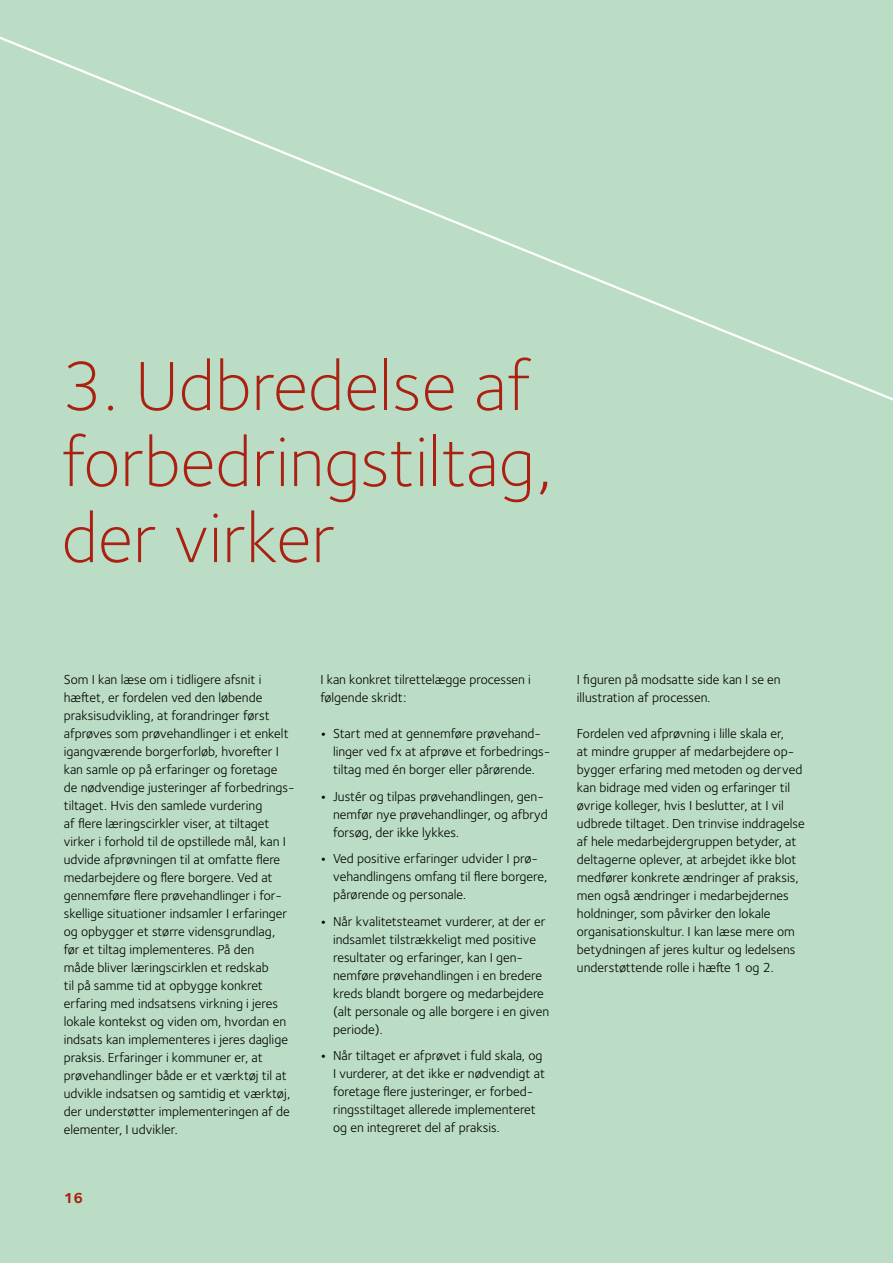
<style>
.page{position:relative;width:893px;height:1263px;background:#bbddc5}
.page>*{position:absolute;margin:0;border:0;box-sizing:border-box;transform-origin:0 0}
.Overskrift{font:300 72px/76.1px "Foundry Sterling";color:#aa2112}
.t1{font:700 15px "Foundry Sterling";color:#aa2112}
.Brødtekst{font:13.5px/18px "Foundry Sterling";color:#000}
.Punktopstilling{font:13.5px/18px "Foundry Sterling";color:#000}
.s1{font-weight:700}
</style>
<div class="page">
<svg style="left:0;top:36px;width:893px;height:365px"></svg>
<h1 class="Overskrift" style="left:62px;top:348px;width:492px">3. Udbredelse af forbedringstiltag, der virker</h1>
<p class="Brødtekst" style="left:64px;top:671px;width:233px">Som I kan læse om i tidligere afsnit i hæftet, er fordelen ved den løbende praksisudvikling, at forandringer først afprøves som prøvehandlinger i et enkelt igangværende borgerforløb, hvorefter I kan samle op på erfaringer og foretage<br>de nødvendige justeringer af forbedrings&shy;tiltaget. Hvis den samlede vurdering<br>af flere læringscirkler viser, at tiltaget virker i forhold til de opstillede mål, kan I udvide afprøvningen til at omfatte flere medarbejdere og flere borgere. Ved at gennemføre flere prøvehandlinger i for&shy;skellige situationer indsamler I erfaringer og opbygger et større vidensgrundlag,<br>før et tiltag implementeres. På den<br>måde bliver læringscirklen et redskab<br>til på samme tid at opbygge konkret erfaring med indsatsens virkning i jeres lokale kontekst og viden om, hvordan en indsats kan implementeres i jeres daglige praksis. Erfaringer i kommuner er, at prøvehandlinger både er et værktøj til at udvikle indsatsen og samtidig et værktøj, der understøtter implementeringen af de elementer, I udvikler.</p>
<p class="Brødtekst" style="left:320px;top:671px;width:212px">I kan konkret tilrettelægge processen i følgende skridt:</p>
<p class="Punktopstilling" style="left:333px;top:725px;width:219px;text-indent:-13px"><span class="s1">•</span> Start med at gennemføre prøvehand&shy;linger ved fx at afprøve et forbedrings&shy;tiltag med én borger eller pårørende.</p>
<p class="Punktopstilling" style="left:333px;top:787px;width:216px;text-indent:-13px"><span class="s1">•</span> Justér og tilpas prøvehandlingen, gen&shy;nemfør nye prøvehandlinger, og afbryd forsøg, der ikke lykkes.</p>
<p class="Punktopstilling" style="left:333px;top:850px;width:216px;text-indent:-13px"><span class="s1">•</span> Ved positive erfaringer udvider I prø&shy;vehandlingens omfang til flere borgere, pårørende og personale.</p>
<p class="Punktopstilling" style="left:333px;top:912px;width:218px;text-indent:-13px"><span class="s1">•</span> Når kvalitetsteamet vurderer, at der er indsamlet tilstrækkeligt med positive resultater og erfaringer, kan I gen&shy;nemføre prøvehandlingen i en bredere kreds blandt borgere og medarbejdere (alt personale og alle borgere i en given periode).</p>
<p class="Punktopstilling" style="left:333px;top:1047px;width:213px;text-indent:-13px"><span class="s1">•</span> Når tiltaget er afprøvet i fuld skala, og I vurderer, at det ikke er nødvendigt at foretage flere justeringer, er forbed&shy;ringsstiltaget allerede implementeret og en integreret del af praksis.</p>
<p class="t1" style="left:64px;top:1189px;width:21px">16</p>
<p class="Brødtekst" style="left:577px;top:671px;width:205px">I figuren på modsatte side kan I se en illustration af processen.</p>
<p class="Brødtekst" style="left:577px;top:725px;width:230px">Fordelen ved afprøvning i lille skala er,<br>at mindre grupper af medarbejdere op&shy;bygger erfaring med metoden og derved kan bidrage med viden og erfaringer til øvrige kolleger, hvis I beslutter, at I vil udbrede tiltaget. Den trinvise inddragelse af hele medarbejdergruppen betyder, at deltagerne oplever, at arbejdet ikke blot medfører konkrete ændringer af praksis, men også ændringer i medarbejdernes holdninger, som påvirker den lokale organisationskultur. I kan læse mere om betydningen af jeres kultur og ledelsens understøttende rolle i hæfte 1 og 2.</p>
</div>
